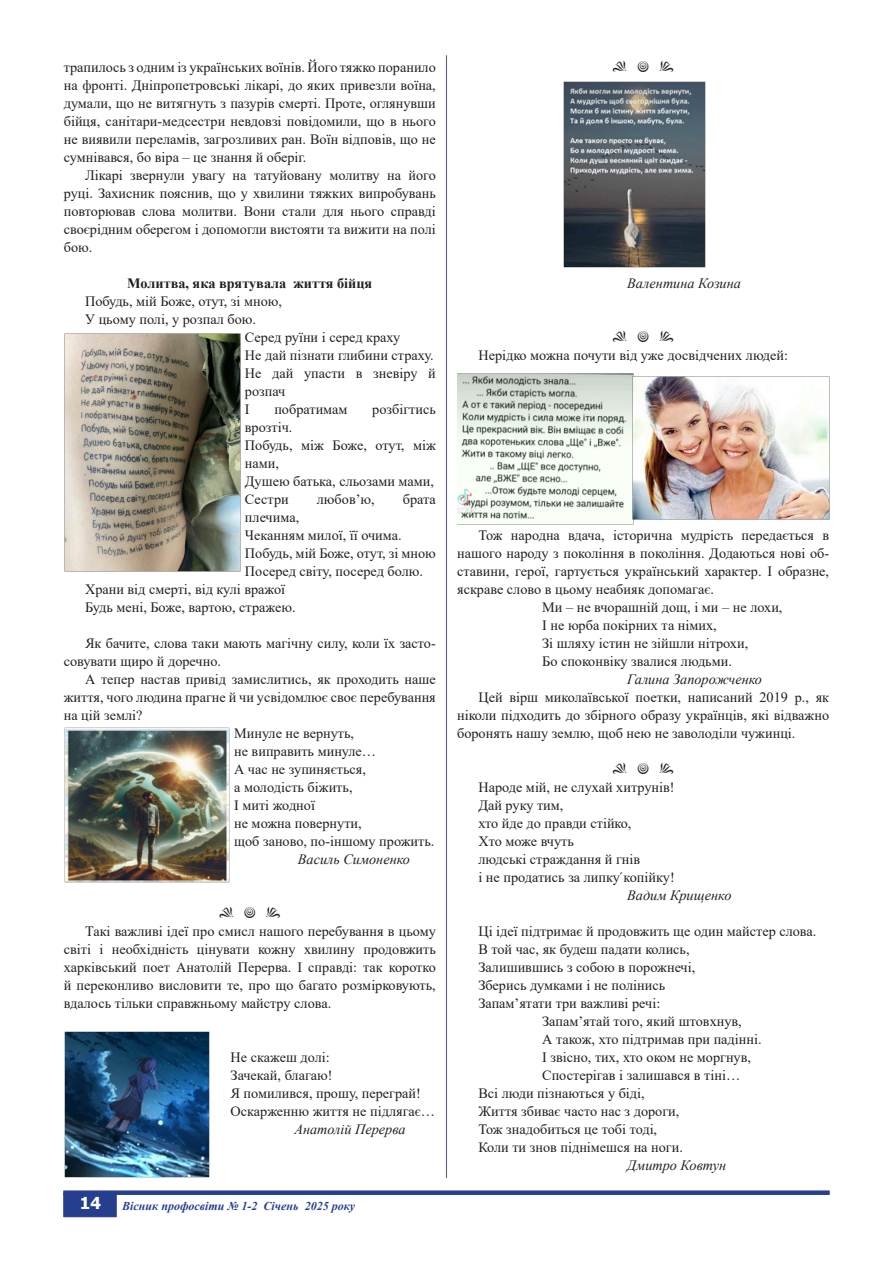
<style>
.page{position:relative;width:893px;height:1263px;background:#fff}
.page>*{position:absolute;margin:0;border:0;box-sizing:border-box;transform-origin:0 0}
.t1{font:700 16.5px "Tahoma";color:#fff}
.Основной_текст{font:14.25px/18px "Times New Roman";color:#231f20;text-align:justify}
.Основной_текст-2{font:italic 14.25px "Times New Roman";color:#231f20}
.Основной_текст-3{font:700 14.25px "Times New Roman";color:#231f20}
.t2{font:italic 700 12px "Times New Roman";color:#253f8e}
</style>
<div class="page">
<div style="left:63px;top:1190px;width:767px;height:5px;background:#253f8e"></div>
<div style="left:63px;top:1193px;width:54px;height:24px;background:#253f8e;border:1px solid #253f8e"></div>
<img style="left:64px;top:334px;width:177px;height:237px">
<img style="left:65px;top:728px;width:165px;height:154px">
<img style="left:65px;top:1031px;width:144px;height:147px">
<img style="left:563px;top:82px;width:143px;height:185px">
<img style="left:457px;top:373px;width:177px;height:151px">
<img style="left:632px;top:376px;width:197px;height:144px">
<hr style="left:446px;top:55px;width:1px;height:1123px;background:#705c7a">
<p class="Основной_текст" style="left:64px;top:58px;width:374px">трапилось з одним із українських воїнів. Його тяжко поранило на фронті. Дніпропетровські лікарі, до яких привезли воїна, думали, що не витягнуть з пазурів смерті. Проте, оглянувши бійця, санітари-медсестри невдовзі повідомили, що в нього не виявили переламів, загрозливих ран. Воїн відповів, що не сумнівався, бо віра – це знання й оберіг.</p>
<p class="Основной_текст" style="left:64px;top:166px;width:374px;text-indent:21px">Лікарі звернули увагу на татуйовану молитву на його руці. Захисник пояснив, що у хвилини тяжких випробувань повторював слова молитви. Вони стали для нього справді своєрідним оберегом і допомогли вистояти та вижити на полі бою.</p>
<p class="Основной_текст-3" style="left:127px;top:273px;width:247px">Молитва, яка врятувала життя бійця</p>
<p class="Основной_текст" style="left:85px;top:292px;width:198px">Побудь, мій Боже, отут, зі мною,</p>
<p class="Основной_текст" style="left:85px;top:310px;width:172px">У цьому полі, у розпал бою.</p>
<p class="Основной_текст" style="left:245px;top:328px;width:157px">Серед руїни і серед краху</p>
<p class="Основной_текст" style="left:245px;top:346px;width:190px">Не дай пізнати глибини страху.</p>
<p class="Основной_текст" style="left:245px;top:364px;width:192px">Не дай упасти в зневіру й розпач</p>
<p class="Основной_текст" style="left:245px;top:400px;width:6px">І</p>
<p class="Основной_текст" style="left:274px;top:400px;width:75px">побратимам</p>
<p class="Основной_текст" style="left:372px;top:400px;width:65px">розбігтись</p>
<p class="Основной_текст" style="left:245px;top:418px;width:49px">врозтіч.</p>
<p class="Основной_текст" style="left:245px;top:436px;width:192px">Побудь, між Боже, отут, між нами,</p>
<p class="Основной_текст" style="left:245px;top:472px;width:191px">Душею батька, сльозами мами,</p>
<p class="Основной_текст" style="left:245px;top:490px;width:45px">Сестри</p>
<p class="Основной_текст" style="left:317px;top:490px;width:59px">любов’ю,</p>
<p class="Основной_текст" style="left:403px;top:490px;width:35px">брата</p>
<p class="Основной_текст" style="left:245px;top:508px;width:56px">плечима,</p>
<p class="Основной_текст" style="left:245px;top:526px;width:158px">Чеканням милої, її очима.</p>
<p class="Основной_текст" style="left:245px;top:544px;width:192px">Побудь, мій Боже, отут, зі мною</p>
<p class="Основной_текст" style="left:245px;top:562px;width:180px">Посеред світу, посеред болю.</p>
<p class="Основной_текст" style="left:85px;top:580px;width:202px">Храни від смерті, від кулі вражої</p>
<p class="Основной_текст" style="left:85px;top:598px;width:212px">Будь мені, Боже, вартою, стражею.</p>
<p class="Основной_текст" style="left:64px;top:634px;width:374px;text-indent:21px">Як бачите, слова таки мають магічну силу, коли їх засто&shy;совувати щиро й доречно.</p>
<p class="Основной_текст" style="left:64px;top:670px;width:374px;text-indent:21px">А тепер настав привід замислитись, як проходить наше життя, чого людина прагне й чи усвідомлює своє перебування на цій землі?</p>
<p class="Основной_текст" style="left:234px;top:724px;width:122px">Минуле не вернуть,</p>
<p class="Основной_текст" style="left:234px;top:742px;width:144px">не виправить минуле…</p>
<p class="Основной_текст" style="left:234px;top:760px;width:133px">А час не зупиняється,</p>
<p class="Основной_текст" style="left:234px;top:778px;width:120px">а молодість біжить,</p>
<p class="Основной_текст" style="left:234px;top:796px;width:82px">І миті жодної</p>
<p class="Основной_текст" style="left:234px;top:814px;width:129px">не можна повернути,</p>
<p class="Основной_текст" style="left:234px;top:832px;width:202px">щоб заново, по-іншому прожить.</p>
<p class="Основной_текст-2" style="left:298px;top:849px;width:114px">Василь Симоненко</p>
<p class="Основной_текст" style="left:64px;top:922px;width:374px;text-indent:21px">Такі важливі ідеї про смисл нашого перебування в цьому світі і необхідність цінувати кожну хвилину продовжить харківський поет Анатолій Перерва. І справді: так коротко й переконливо висловити те, про що багато розмірковують, вдалось тільки справжньому майстру слова.</p>
<p class="Основной_текст" style="left:231px;top:1048px;width:101px">Не скажеш долі:</p>
<p class="Основной_текст" style="left:231px;top:1066px;width:104px">Зачекай, благаю!</p>
<p class="Основной_текст" style="left:231px;top:1084px;width:192px">Я помилився, прошу, переграй!</p>
<p class="Основной_текст" style="left:231px;top:1102px;width:206px">Оскарженню життя не підлягає…</p>
<p class="Основной_текст-2" style="left:294px;top:1119px;width:113px">Анатолій Перерва</p>
<p class="t1" style="left:80px;top:1191px;width:23px">14</p>
<p class="t2" style="left:122px;top:1198px;width:234px">Вісник профосвіти № 1-2 Січень 2025 року</p>
<p class="Основной_текст-2" style="left:627px;top:273px;width:115px">Валентина Козина</p>
<p class="Основной_текст" style="left:478px;top:346px;width:311px">Нерідко можна почути від уже досвідчених людей:</p>
<p class="Основной_текст" style="left:457px;top:526px;width:374px;text-indent:21px">Тож народна вдача, історична мудрість передається в нашого народу з покоління в покоління. Додаються нові об&shy;ставини, герої, гартується український характер. І образне, яскраве слово в цьому неабияк допомагає.</p>
<p class="Основной_текст" style="left:542px;top:598px;width:242px">Ми – не вчорашній дощ, і ми – не лохи,</p>
<p class="Основной_текст" style="left:542px;top:616px;width:176px">І не юрба покірних та німих,</p>
<p class="Основной_текст" style="left:542px;top:634px;width:208px">Зі шляху істин не зійшли нітрохи,</p>
<p class="Основной_текст" style="left:542px;top:652px;width:191px">Бо споконвіку звалися людьми.</p>
<p class="Основной_текст-2" style="left:627px;top:669px;width:136px">Галина Запорожченко</p>
<p class="Основной_текст" style="left:457px;top:688px;width:374px;text-indent:21px">Цей вірш миколаївської поетки, написаний 2019 р., як ніколи підходить до збірного образу українців, які відважно боронять нашу землю, щоб нею не заволоділи чужинці.</p>
<p class="Основной_текст" style="left:478px;top:778px;width:198px">Народе мій, не слухай хитрунів!</p>
<p class="Основной_текст" style="left:478px;top:796px;width:87px">Дай руку тим,</p>
<p class="Основной_текст" style="left:478px;top:814px;width:155px">хто йде до правди стійко,</p>
<p class="Основной_текст" style="left:478px;top:832px;width:97px">Хто може вчуть</p>
<p class="Основной_текст" style="left:478px;top:850px;width:163px">людські страждання й гнів</p>
<p class="Основной_текст" style="left:478px;top:868px;width:198px">і не продатись за липку́ копійку!</p>
<p class="Основной_текст-2" style="left:627px;top:885px;width:106px">Вадим Крищенко</p>
<p class="Основной_текст" style="left:478px;top:922px;width:339px">Ці ідеї підтримає й продовжить ще один майстер слова.</p>
<p class="Основной_текст" style="left:478px;top:940px;width:213px">В той час, як будеш падати колись,</p>
<p class="Основной_текст" style="left:478px;top:958px;width:218px">Залишившись з собою в порожнечі,</p>
<p class="Основной_текст" style="left:478px;top:976px;width:188px">Зберись думками і не полінись</p>
<p class="Основной_текст" style="left:478px;top:994px;width:183px">Запам’ятати три важливі речі:</p>
<p class="Основной_текст" style="left:542px;top:1012px;width:201px">Запам’ятай того, який штовхнув,</p>
<p class="Основной_текст" style="left:542px;top:1030px;width:221px">А також, хто підтримав при падінні.</p>
<p class="Основной_текст" style="left:542px;top:1048px;width:210px">І звісно, тих, хто оком не моргнув,</p>
<p class="Основной_текст" style="left:542px;top:1066px;width:200px">Спостерігав і залишався в тіні…</p>
<p class="Основной_текст" style="left:478px;top:1084px;width:168px">Всі люди пізнаються у біді,</p>
<p class="Основной_текст" style="left:478px;top:1102px;width:203px">Життя збиває часто нас з дороги,</p>
<p class="Основной_текст" style="left:478px;top:1120px;width:180px">Тож знадобиться це тобі тоді,</p>
<p class="Основной_текст" style="left:478px;top:1138px;width:206px">Коли ти знов піднімешся на ноги.</p>
<p class="Основной_текст-2" style="left:627px;top:1155px;width:100px">Дмитро Ковтун</p>
</div>
